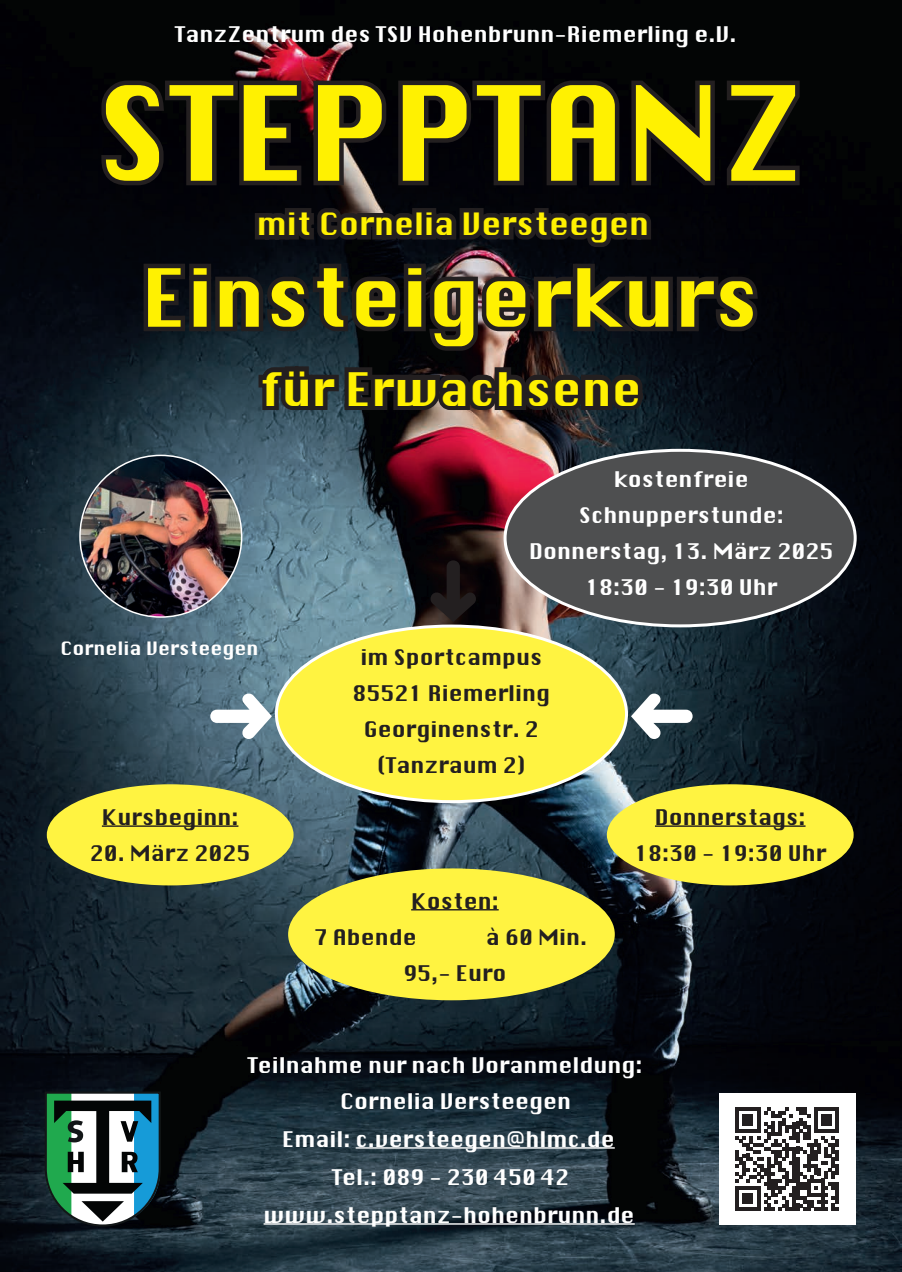
<style>
.page{position:relative;width:902px;height:1272px;background:#fff}
.page>*{position:absolute;margin:0;border:0;box-sizing:border-box;transform-origin:0 0}
.t1{font:127.5px "Krungthep";color:#fff101}
.t2{font:78px "Krungthep";color:#fff101}
.t3{font:45px "Krungthep";color:#fff101}
.t4{font:30px "Krungthep";color:#fff101}
.t5{font:21px/36px "Krungthep";color:#fff;text-align:center}
.t6{font:21px/36px "Krungthep";color:#231f20;text-align:center}
.t7{font:18px "Krungthep";color:#fff}
</style>
<div class="page">
<img style="left:0;top:0;width:901px;height:1271px">
<div style="left:719px;top:1093px;width:136px;height:132px;background:#fff"></div>
<svg style="left:735px;top:1107px;width:103px;height:103px"></svg>
<img style="left:80px;top:455px;width:162px;height:162px;border-radius:81px">
<div style="left:276px;top:626px;width:350px;height:175px;background:#fff341;border-radius:50%"></div>
<div style="left:47px;top:784px;width:246px;height:101px;background:#fff341;border-radius:50%"></div>
<hr style="left:102px;top:825px;width:136px;height:1px;background:#231f20">
<div style="left:606px;top:784px;width:247px;height:101px;background:#fff341;border-radius:50%"></div>
<hr style="left:655px;top:825px;width:150px;height:1px;background:#231f20">
<hr style="left:263px;top:1223px;width:371px;height:1px;background:#fff">
<svg style="left:45px;top:1090px;width:116px;height:137px"></svg>
<div style="left:288px;top:868px;width:326px;height:132px;background:#fff341;border-radius:50%"></div>
<hr style="left:411px;top:909px;width:87px;height:1px;background:#231f20">
<svg style="left:95px;top:74px;width:709px;height:467px;background:#221f24"></svg>
<div style="left:505px;top:450px;width:350px;height:176px;background:#4e4f50;border-radius:50%"></div>
<hr style="left:355px;top:1147px;width:259px;height:1px;background:#fff">
<svg style="left:210px;top:693px;width:62px;height:46px;background:#567586"></svg>
<svg style="left:631px;top:693px;width:61px;height:46px;background:#1f3742"></svg>
<svg style="left:430px;top:560px;width:46px;height:62px;background:#150c0c"></svg>
<p class="t5" style="left:175px;top:16px;width:563px">TanzZentrum des TSV Hohenbrunn-Riemerling e.V.</p>
<h1 class="t1" style="left:95px;top:62px;width:711px">STEPPTANZ</h1>
<h3 class="t4" style="left:257px;top:207px;width:393px">mit Cornelia Versteegen</h3>
<h2 class="t2" style="left:141px;top:254px;width:619px">Einsteigerkurs</h2>
<h3 class="t3" style="left:259px;top:363px;width:384px">für Erwachsene</h3>
<p class="t5" style="left:529px;top:461px;width:305px">kostenfreie<br>Schnupperstunde:<br>Donnerstag, 13. März 2025<br>18:30 - 19:30 Uhr</p>
<p class="t7" style="left:61px;top:638px;width:199px">Cornelia Versteegen</p>
<p class="t6" style="left:352px;top:640px;width:199px">im Sportcampus<br>85521 Riemerling<br>Georginenstr. 2 (Tanzraum 2)</p>
<p class="t6" style="left:102px;top:800px;width:138px">Kursbeginn:</p>
<p class="t6" style="left:90px;top:836px;width:162px">20. März 2025</p>
<p class="t6" style="left:411px;top:883px;width:89px">Kosten:</p>
<p class="t6" style="left:314px;top:920px;width:105px">7 Abende</p>
<p class="t6" style="left:486px;top:920px;width:103px">à 60 Min.</p>
<p class="t6" style="left:403px;top:955px;width:105px">95,- Euro</p>
<p class="t6" style="left:634px;top:800px;width:194px">Donnerstags:<br>18:30 - 19:30 Uhr</p>
<p class="t5" style="left:247px;top:1047px;width:396px">Teilnahme nur nach Voranmeldung:</p>
<p class="t5" style="left:340px;top:1083px;width:232px">Cornelia Versteegen</p>
<p class="t5" style="left:282px;top:1121px;width:334px">Email: c.versteegen@hlmc.de</p>
<p class="t5" style="left:332px;top:1159px;width:239px">Tel.: 089 - 230 450 42</p>
<p class="t5" style="left:263px;top:1197px;width:372px">www.stepptanz-hohenbrunn.de</p>
</div>
